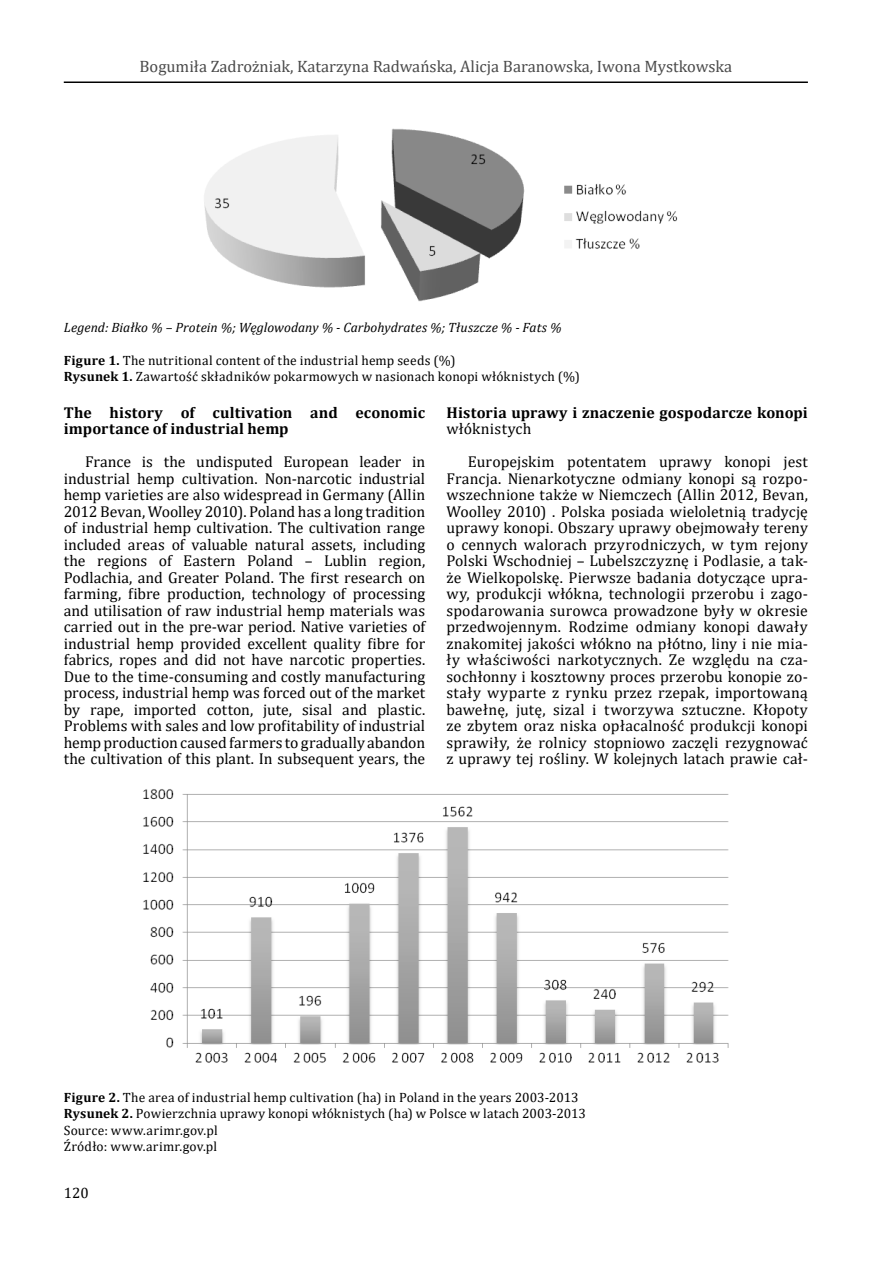
<style>
.page{position:relative;width:893px;height:1263px;background:#fff}
.page>*{position:absolute;margin:0;border:0;box-sizing:border-box;transform-origin:0 0}
.t1{font:16.5px "Cambria";color:#4a4a4a}
.t2{font:15.75px/16.5px "Cambria";color:#000;text-align:justify}
.t3{font:700 15.75px/16.5px "Cambria";letter-spacing:.01em;color:#000}
.t4{font:15px "Cambria";color:#000}
.t5{font:13.5px/16.5px "Cambria";letter-spacing:.015em;color:#000}
.t6{font:italic 13.5px "Cambria";letter-spacing:.005em;color:#000}
.s1{font-weight:700}
</style>
<div class="page">
<hr style="left:64px;top:81px;width:744px;height:2px;background:#000">
<img style="left:204px;top:128px;width:474px;height:174px">
<img style="left:143px;top:789px;width:586px;height:274px">
<p class="t1" style="left:140px;top:57px;width:594px">Bogumiła Zadrożniak, Katarzyna Radwańska, Alicja Baranowska, Iwona Mystkowska</p>
<p class="t6" style="left:64px;top:318px;width:499px">Legend: Białko % – Protein %; Węglowodany % - Carbohydrates %; Tłuszcze % - Fats %</p>
<p class="t5" style="left:64px;top:352px;width:518px"><span class="s1">Figure 1.</span> The nutritional content of the industrial hemp seeds (%)<br><span class="s1">Rysunek 1.</span> Zawartość składników pokarmowych w nasionach konopi włóknistych (%)</p>
<p class="t3" style="left:64px;top:403px;width:363px">The history of cultivation and economic importance of industrial hemp</p>
<p class="t2" style="left:64px;top:453px;width:363px;text-indent:21px">France is the undisputed European leader in industrial hemp cultivation. Non-narcotic industrial hemp varieties are also widespread in Germany (Allin 2012 Bevan, Woolley 2010). Poland has a long tradition of industrial hemp cultivation. The cultivation range included areas of valuable natural assets, including the regions of Eastern Poland – Lublin region, Podlachia, and Greater Poland. The first research on farming, fibre production, technology of processing and utilisation of raw industrial hemp materials was carried out in the pre-war period. Native varieties of industrial hemp provided excellent quality fibre for fabrics, ropes and did not have narcotic properties.<br>Due to the time-consuming and costly manufacturing process, industrial hemp was forced out of the market by rape, imported cotton, jute, sisal and plastic.<br>Problems with sales and low profitability of industrial hemp production caused farmers to gradually abandon the cultivation of this plant. In subsequent years, the</p>
<p class="t3" style="left:446px;top:404px;width:363px">Historia uprawy i znaczenie gospodarcze konopi</p>
<p class="t2" style="left:468px;top:412px;width:342px;line-height:33px;text-indent:-21px">włóknistych<br>Europejskim potentatem uprawy konopi jest</p>
<p class="t2" style="left:446px;top:470px;width:363px">Francja. Nienarkotyczne odmiany konopi są rozpo&shy;wszechnione także w Niemczech (Allin 2012, Bevan, Woolley 2010) . Polska posiada wieloletnią tradycję uprawy konopi. Obszary uprawy obejmowały tereny o cennych walorach przyrodniczych, w tym rejony Polski Wschodniej – Lubelszczyznę i Podlasie, a tak&shy;że Wielkopolskę. Pierwsze badania dotyczące upra&shy;wy, produkcji włókna, technologii przerobu i zago&shy;spodarowania surowca prowadzone były w okresie przedwojennym. Rodzime odmiany konopi dawały znakomitej jakości włókno na płótno, liny i nie mia&shy;ły właściwości narkotycznych. Ze względu na cza&shy;sochłonny i kosztowny proces przerobu konopie zo&shy;stały wyparte z rynku przez rzepak, importowaną bawełnę, jutę, sizal i tworzywa sztuczne. Kłopoty ze zbytem oraz niska opłacalność produkcji konopi sprawiły, że rolnicy stopniowo zaczęli rezygnować z uprawy tej rośliny. W kolejnych latach prawie cał-</p>
<p class="t5" style="left:64px;top:1089px;width:524px"><span class="s1">Figure 2.</span> The area of industrial hemp cultivation (ha) in Poland in the years 2003-2013<br><span class="s1">Rysunek 2.</span> Powierzchnia uprawy konopi włóknistych (ha) w Polsce w latach 2003-2013<br>Source: www.arimr.gov.pl<br>Źródło: www.arimr.gov.pl</p>
<p class="t4" style="left:64px;top:1184px;width:26px">120</p>
</div>
